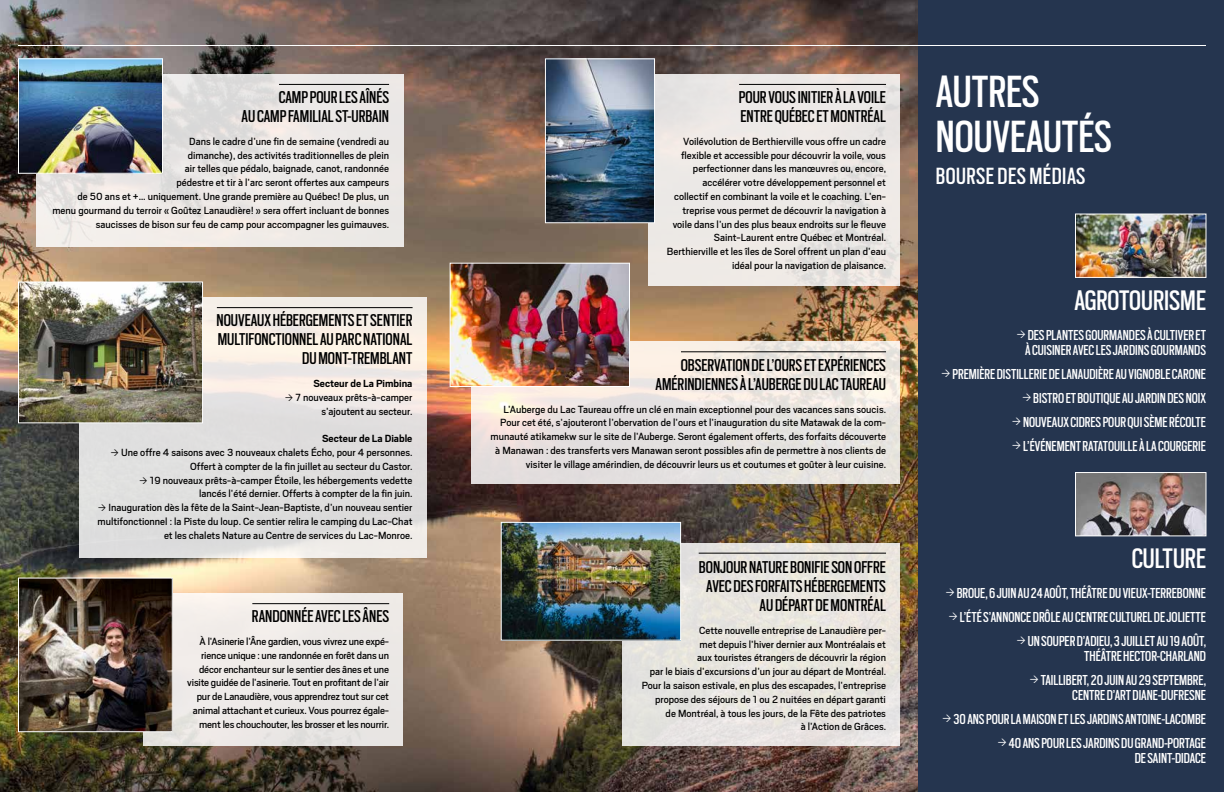
<style>
.page{position:relative;width:1224px;height:792px;background:#fff}
.page>*{position:absolute;margin:0;border:0;box-sizing:border-box;transform-origin:0 0}
.t1{font:50px/45px "Scout Cond";color:#fff}
.t2{font:31.3px "Scout Cond";color:#fff}
.t3{font:26px "Scout Cond";letter-spacing:.02em;color:#fff}
.t4{font:19px/19px "Scout Cond";color:#000;text-align:right}
.t5{font:16px/24px "Scout Cond";color:#fff;text-align:right}
.t6{font:11.5px/13.8px "Scout";color:#000;text-align:right}
.t7{font:700 11.5px "Scout";color:#000}
</style>
<div class="page">
<div style="left:918px;top:0;width:306px;height:792px;background:#25354f"></div>
<img style="left:0;top:0;width:918px;height:792px">
<hr style="left:18px;top:45px;width:1188px;height:1px;background:#fff">
<svg style="left:36px;top:75px;width:367px;height:172px;fill:#ece8e6"></svg>
<div style="left:648px;top:75px;width:252px;height:211px;background:#ece9e6"></div>
<svg style="left:472px;top:341px;width:428px;height:142px;fill:#e6e3df"></svg>
<div style="left:623px;top:543px;width:277px;height:203px;background:#e7e5df"></div>
<svg style="left:79px;top:298px;width:347px;height:260px;fill:#e0e0df"></svg>
<div style="left:144px;top:594px;width:259px;height:152px;background:#edeae7"></div>
<img style="left:20px;top:60px;width:141px;height:112px">
<div style="left:18px;top:58px;width:145px;height:116px;border:1px solid #fff"></div>
<img style="left:547px;top:60px;width:106px;height:161px">
<div style="left:545px;top:58px;width:110px;height:165px;border:1px solid #fff"></div>
<img style="left:452px;top:265px;width:176px;height:120px">
<div style="left:450px;top:263px;width:180px;height:124px;border:1px solid #fff"></div>
<img style="left:503px;top:524px;width:176px;height:115px">
<div style="left:501px;top:522px;width:180px;height:119px;border:1px solid #fff"></div>
<img style="left:20px;top:284px;width:181px;height:137px">
<div style="left:18px;top:282px;width:185px;height:141px;border:1px solid #fff"></div>
<img style="left:20px;top:580px;width:151px;height:150px">
<div style="left:18px;top:578px;width:155px;height:154px;border:1px solid #fff"></div>
<hr style="left:279px;top:84px;width:110px;height:1px;background:#000">
<hr style="left:739px;top:84px;width:147px;height:1px;background:#000">
<hr style="left:681px;top:351px;width:205px;height:1px;background:#000">
<hr style="left:699px;top:553px;width:187px;height:1px;background:#000">
<hr style="left:217px;top:307px;width:196px;height:1px;background:#000">
<hr style="left:252px;top:603px;width:137px;height:1px;background:#000">
<img style="left:1077px;top:216px;width:127px;height:60px">
<div style="left:1075px;top:214px;width:131px;height:64px;border:1px solid #fff"></div>
<img style="left:1077px;top:474px;width:127px;height:60px">
<div style="left:1075px;top:472px;width:131px;height:64px;border:1px solid #fff"></div>
<svg style="left:286px;top:394px;width:7px;height:7px"></svg>
<svg style="left:111px;top:449px;width:7px;height:7px"></svg>
<svg style="left:140px;top:477px;width:7px;height:7px"></svg>
<svg style="left:99px;top:505px;width:7px;height:6px"></svg>
<h3 class="t4" style="left:242px;top:88px;width:149px">CAMP POUR LES AÎNÉS<br>AU CAMP FAMILIAL ST-URBAIN</h3>
<p class="t6" style="left:52px;top:134px;width:338px">Dans le cadre d’une fin de semaine (vendredi au<br>dimanche), des activités traditionnelles de plein<br>air telles que pédalo, baignade, canot, randonnée<br>pédestre et tir à l’arc seront offertes aux campeurs<br>de 50 ans et +… uniquement. Une grande première au Québec! De plus, un menu gourmand du terroir « Goûtez Lanaudière! » sera offert incluant de bonnes saucisses de bison sur feu de camp pour accompagner les guimauves.</p>
<h3 class="t4" style="left:217px;top:311px;width:197px">NOUVEAUX HÉBERGEMENTS ET SENTIER<br>MULTIFONCTIONNEL AU PARC NATIONAL<br>DU MONT-TREMBLANT</h3>
<p class="t7" style="left:313px;top:377px;width:101px">Secteur de La Pimbina</p>
<p class="t6" style="left:295px;top:390px;width:119px">7 nouveaux prêts-à-camper s’ajoutent au secteur.</p>
<p class="t7" style="left:322px;top:432px;width:92px">Secteur de La Diable</p>
<p class="t6" style="left:98px;top:445px;width:317px">Une offre 4 saisons avec 3 nouveaux chalets Écho, pour 4 personnes.<br>Offert à compter de la fin juillet au secteur du Castor.<br>19 nouveaux prêts-à-camper Étoile, les hébergements vedette<br>lancés l’été dernier. Offerts à compter de la fin juin.<br>Inauguration dès la fête de la Saint-Jean-Baptiste, d’un nouveau sentier multifonctionnel : la Piste du loup. Ce sentier relira le camping du Lac-Chat et les chalets Nature au Centre de services du Lac-Monroe.</p>
<h3 class="t4" style="left:252px;top:607px;width:139px">RANDONNÉE AVEC LES ÂNES</h3>
<p class="t6" style="left:187px;top:635px;width:203px">À l’Asinerie l’Âne gardien, vous vivrez une expé&shy;rience unique : une randonnée en forêt dans un décor enchanteur sur le sentier des ânes et une visite guidée de l’asinerie. Tout en profitant de l’air pur de Lanaudière, vous apprendrez tout sur cet animal attachant et curieux. Vous pourrez égale&shy;ment les chouchouter, les brosser et les nourrir.</p>
<h3 class="t4" style="left:739px;top:88px;width:149px;text-align:left">POUR VOUS INITIER À LA VOILE<br>ENTRE QUÉBEC ET MONTRÉAL</h3>
<p class="t6" style="left:667px;top:134px;width:221px">Voilévolution de Berthierville vous offre un cadre flexible et accessible pour découvrir la voile, vous perfectionner dans les manœuvres ou, encore, accélérer votre développement personnel et collectif en combinant la voile et le coaching. L’en&shy;treprise vous permet de découvrir la navigation à voile dans l’un des plus beaux endroits sur le fleuve Saint-Laurent entre Québec et Montréal.<br>Berthierville et les îles de Sorel offrent un plan d’eau idéal pour la navigation de plaisance.</p>
<h3 class="t4" style="left:655px;top:355px;width:232px">OBSERVATION DE L’OURS ET EXPÉRIENCES<br>AMÉRINDIENNES À L’AUBERGE DU LAC TAUREAU</h3>
<p class="t6" style="left:491px;top:402px;width:397px">L’Auberge du Lac Taureau offre un clé en main exceptionnel pour des vacances sans soucis.<br>Pour cet été, s’ajouteront l’obervation de l’ours et l’inauguration du site Matawak de la com&shy;munauté atikamekw sur le site de l’Auberge. Seront également offerts, des forfaits découverte à Manawan : des transferts vers Manawan seront possibles afin de permettre à nos clients de visiter le village amérindien, de découvrir leurs us et coutumes et goûter à leur cuisine.</p>
<h3 class="t4" style="left:699px;top:558px;width:189px">BONJOUR NATURE BONIFIE SON OFFRE<br>AVEC DES FORFAITS HÉBERGEMENTS<br>AU DÉPART DE MONTRÉAL</h3>
<p class="t6" style="left:642px;top:623px;width:246px">Cette nouvelle entreprise de Lanaudière per-<br>met depuis l’hiver dernier aux Montréalais et<br>aux touristes étrangers de découvrir la région<br>par le biais d’excursions d’un jour au départ de Montréal.<br>Pour la saison estivale, en plus des escapades, l’entreprise propose des séjours de 1 ou 2 nuitées en départ garanti<br>de Montréal, à tous les jours, de la Fête des patriotes<br>à l’Action de Grâces.</p>
<h1 class="t1" style="left:936px;top:69px;width:177px">AUTRES<br>NOUVEAUTÉS</h1>
<h3 class="t3" style="left:936px;top:162px;width:151px">BOURSE DES MÉDIAS</h3>
<h2 class="t2" style="left:1074px;top:283px;width:133px">AGROTOURISME</h2>
<h3 class="t5" style="left:1025px;top:327px;width:182px;line-height:15px;text-align:left">DES PLANTES GOURMANDES À CULTIVER ET<br>À CUISINER AVEC LES JARDINS GOURMANDS</h3>
<h3 class="t5" style="left:952px;top:362px;width:255px">PREMIÈRE DISTILLERIE DE LANAUDIÈRE AU VIGNOBLE CARONE BISTRO ET BOUTIQUE AU JARDIN DES NOIX<br>NOUVEAUX CIDRES POUR QUI SÈME RÉCOLTE<br>L’ÉVÉNEMENT RATATOUILLE À LA COURGERIE</h3>
<h2 class="t2" style="left:1132px;top:542px;width:76px">CULTURE</h2>
<h3 class="t5" style="left:957px;top:581px;width:251px">BROUE, 6 JUIN AU 24 AOÛT, THÉÂTRE DU VIEUX-TERREBONNE<br>L’ÉTÉ S’ANNONCE DRÔLE AU CENTRE CULTUREL DE JOLIETTE<br>UN SOUPER D’ADIEU, 3 JUILLET AU 19 AOÛT,</h3>
<h3 class="t5" style="left:1041px;top:644px;width:167px">THÉÂTRE HECTOR-CHARLAND<br>TAILLIBERT, 20 JUIN AU 29 SEPTEMBRE,</h3>
<h3 class="t5" style="left:953px;top:683px;width:254px">CENTRE D’ART DIANE-DUFRESNE<br>30 ANS POUR LA MAISON ET LES JARDINS ANTOINE-LACOMBE<br>40 ANS POUR LES JARDINS DU GRAND-PORTAGE</h3>
<h3 class="t5" style="left:1135px;top:746px;width:73px">DE SAINT-DIDACE</h3>
</div>
